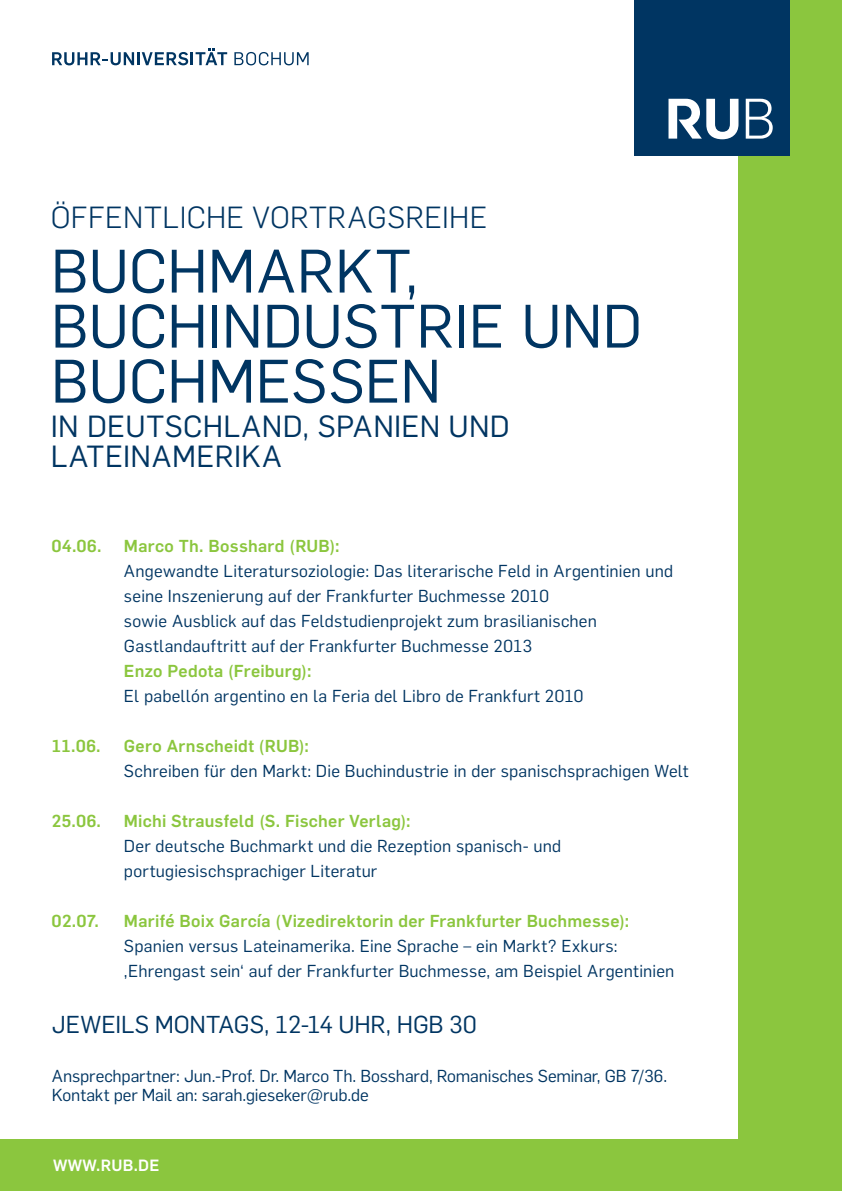
<style>
.page{position:relative;width:842px;height:1191px;background:#8bc63e}
.page>*{position:absolute;margin:0;border:0;box-sizing:border-box;transform-origin:0 0}
.t1{font:60px/55px "Rub Flama";color:#003562}
.t2{font:30px/30px "Rub Flama";letter-spacing:.01em;color:#003562}
.t3{font:300 30px "Rub Flama";letter-spacing:.01em;color:#003562}
.t4{font:24px "Rub Flama";letter-spacing:-.01em;color:#003562}
.t5{font:17px/25px "Rub Flama";letter-spacing:.01em;color:#003562}
.t6{font:700 17px "Rub Flama";letter-spacing:.015em;color:#8bc63e}
.t7{font:17px/19px "Rub Flama";letter-spacing:-.01em;color:#003562}
.t8{font:700 16px "Rub Flama";letter-spacing:.02em;color:#fff}
</style>
<div class="page">
<div style="left:0;top:0;width:737px;height:1138px;background:#fff"></div>
<div style="left:634px;top:0;width:156px;height:156px;background:#003562"></div>
<svg style="left:746px;top:99px;width:27px;height:40px"></svg>
<svg style="left:668px;top:99px;width:70px;height:40px"></svg>
<svg style="left:234px;top:52px;width:75px;height:13px"></svg>
<svg style="left:52px;top:49px;width:175px;height:16px"></svg>
<h2 class="t3" style="left:51px;top:197px;width:438px">ÖFFENTLICHE VORTRAGSREIHE</h2>
<h1 class="t1" style="left:51px;top:240px;width:593px">BUCHMARKT,<br>BUCHINDUSTRIE UND<br>BUCHMESSEN</h1>
<h2 class="t2" style="left:51px;top:409px;width:460px">IN DEUTSCHLAND, SPANIEN UND<br>LATEINAMERIKA</h2>
<p class="t6" style="left:52px;top:533px;width:51px">04.06.</p>
<p class="t6" style="left:124px;top:533px;width:217px">Marco Th. Bosshard (RUB):</p>
<p class="t5" style="left:124px;top:557px;width:551px">Angewandte Literatursoziologie: Das literarische Feld in Argentinien und seine Inszenierung auf der Frankfurter Buchmesse 2010<br>sowie Ausblick auf das Feldstudienprojekt zum brasilianischen Gastlandauftritt auf der Frankfurter Buchmesse 2013</p>
<p class="t6" style="left:124px;top:658px;width:189px">Enzo Pedota (Freiburg):</p>
<p class="t5" style="left:124px;top:682px;width:461px">El pabellón argentino en la Feria del Libro de Frankfurt 2010</p>
<p class="t6" style="left:52px;top:733px;width:50px">11.06.</p>
<p class="t6" style="left:124px;top:733px;width:187px">Gero Arnscheidt (RUB):</p>
<p class="t5" style="left:124px;top:757px;width:566px">Schreiben für den Markt: Die Buchindustrie in der spanischsprachigen Welt</p>
<p class="t6" style="left:52px;top:808px;width:50px">25.06.</p>
<p class="t6" style="left:124px;top:808px;width:288px">Michi Strausfeld (S. Fischer Verlag):</p>
<p class="t5" style="left:124px;top:832px;width:439px">Der deutsche Buchmarkt und die Rezeption spanisch- und portugiesischsprachiger Literatur</p>
<p class="t6" style="left:52px;top:908px;width:49px">02.07.</p>
<p class="t6" style="left:124px;top:908px;width:507px">Marifé Boix García (Vizedirektorin der Frankfurter Buchmesse):</p>
<p class="t5" style="left:124px;top:932px;width:552px">Spanien versus Lateinamerika. Eine Sprache – ein Markt? Exkurs: ‚Ehrengast sein‘ auf der Frankfurter Buchmesse, am Beispiel Argentinien</p>
<h3 class="t4" style="left:52px;top:1007px;width:426px">JEWEILS MONTAGS, 12-14 UHR, HGB 30</h3>
<p class="t7" style="left:52px;top:1065px;width:617px">Ansprechpartner: Jun.-Prof. Dr. Marco Th. Bosshard, Romanisches Seminar, GB 7/36.<br>Kontakt per Mail an: sarah.gieseker@rub.de</p>
<p class="t8" style="left:53px;top:1153px;width:108px">WWW.RUB.DE</p>
</div>
